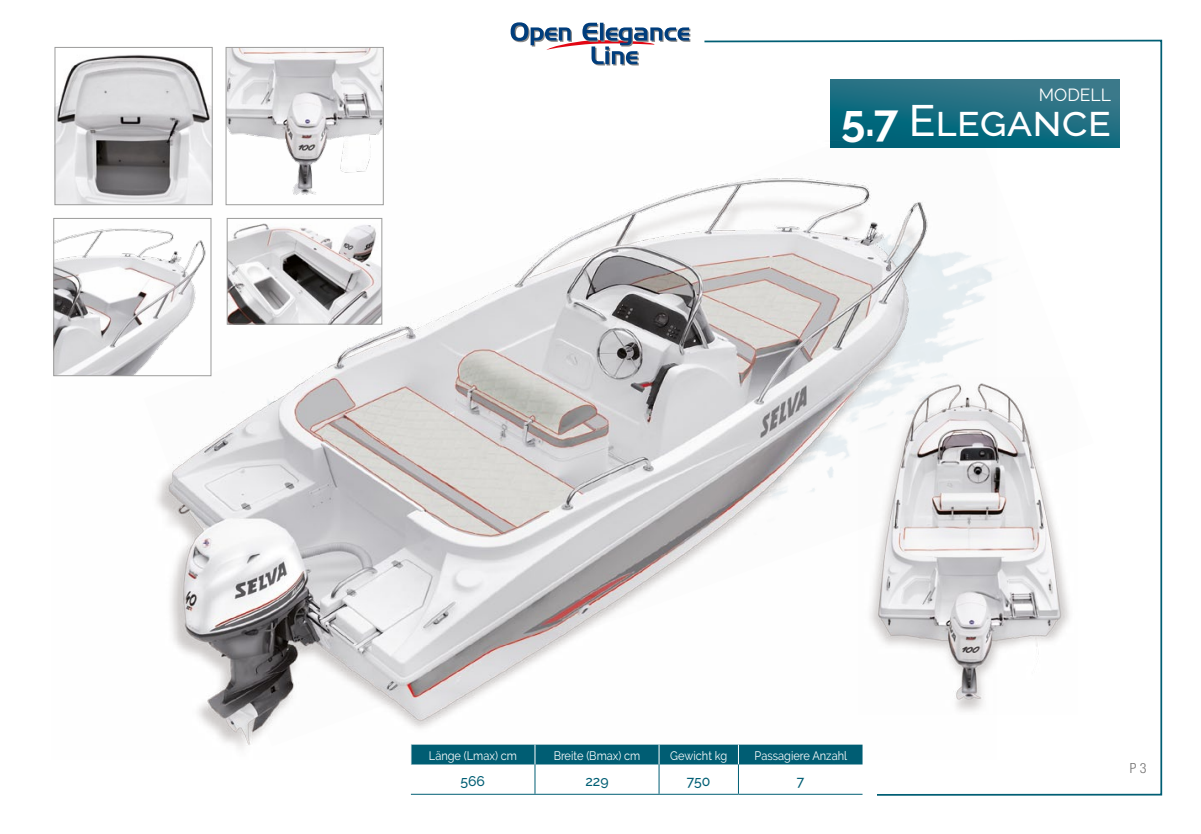
<style>
.page{position:relative;width:1201px;height:834px;background:#fff}
.page>*{position:absolute;margin:0;border:0;box-sizing:border-box;transform-origin:0 0}
.t1{font:500 43.75px "Raleway";color:#fff}
.t2{font:17.5px "Raleway";color:#fff}
.t3{font:500 14px "Raleway";color:#005e74}
.t4{font:300 condensed 14px "Helvetica Neue LT Std";color:#706f6f}
.t5{font:12.25px "Raleway";color:#fff;scale:.9 1}
.s1{font-weight:700}
</style>
<div class="page">
<svg style="left:597px;top:39px;width:566px;height:757px"></svg>
<img style="left:597px;top:95px;width:496px;height:651px">
<div style="left:325px;top:786px;width:551px;height:36px;background:#fff"></div>
<svg style="left:831px;top:79px;width:288px;height:68px;background:#1c6e81"></svg>
<img style="left:997px;top:377px;width:80px;height:337px">
<img style="left:227px;top:49px;width:155px;height:91px">
<div style="left:225px;top:47px;width:159px;height:158px;border:1px solid #9d9d9c"></div>
<img style="left:56px;top:54px;width:155px;height:86px">
<div style="left:54px;top:47px;width:159px;height:158px;border:1px solid #9d9d9c"></div>
<svg style="left:411px;top:759px;width:451px;height:34px"></svg>
<hr style="left:411px;top:793px;width:124px;height:1px;background:#005e74">
<hr style="left:535px;top:793px;width:124px;height:1px;background:#005e74">
<hr style="left:659px;top:793px;width:79px;height:1px;background:#005e74">
<hr style="left:738px;top:793px;width:124px;height:1px;background:#005e74">
<svg style="left:510px;top:22px;width:180px;height:43px"></svg>
<img style="left:53px;top:140px;width:944px;height:619px">
<h2 class="t2" style="left:1038px;top:84px;width:13px">MODELL</h2>
<h1 class="t1" style="left:841px;top:95px;width:271px"><span class="s1">5.7</span> Elegance</h1>
<p class="t5" style="left:429px;top:748px;width:99px">Länge (Lmax) cm</p>
<p class="t5" style="left:553px;top:748px;width:98px">Breite (Bmax) cm</p>
<p class="t5" style="left:670px;top:748px;width:65px">Gewicht kg</p>
<p class="t5" style="left:754px;top:748px;width:104px">Passagiere Anzahl</p>
<p class="t3" style="left:460px;top:772px;width:26px">566</p>
<p class="t3" style="left:585px;top:772px;width:25px">229</p>
<p class="t3" style="left:687px;top:772px;width:25px">750</p>
<p class="t3" style="left:797px;top:772px;width:9px">7</p>
<p class="t4" style="left:1129px;top:760px;width:18px">P 3</p>
</div>
